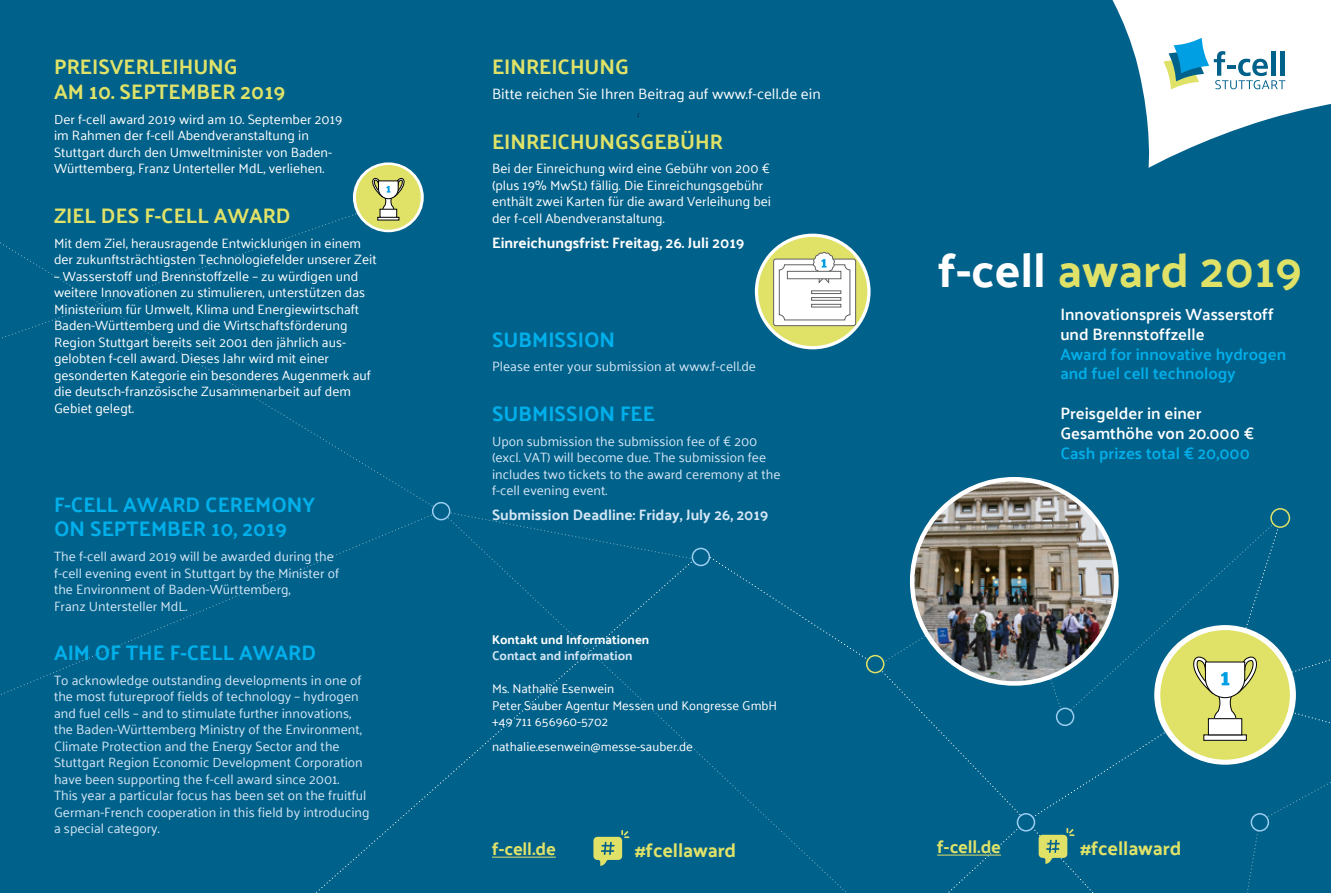
<style>
.page{position:relative;width:1331px;height:893px;background:#00618a}
.page>*{position:absolute;margin:0;border:0;box-sizing:border-box;transform-origin:0 0}
.t1{font:700 48px "Palanquin";color:#e0e268}
.t2{font:700 21px/24.8px "Palanquin";color:#e0e268}
.t3{font:700 21px/24.8px "Palanquin";color:#00b0eb}
.t4{font:700 19.5px "Palanquin";letter-spacing:-.005em;color:#e0e268}
.t5{font:700 18px "Palanquin";letter-spacing:-.01em;color:#e0e268}
.t6{font:600 16.5px/19.8px "Palanquin";color:#fff}
.t7{font:600 16.5px/19.8px "Palanquin";color:#00b0eb}
.t8{font:15px "Palanquin";color:#fff}
.t9{font:700 15px "Palanquin";color:#fff}
.t10{font:700 15px "Palanquin";color:#d4e6f5}
.t11{font:13.5px/16.5px "Palanquin";color:#fff}
.t12{font:13.5px/16.5px "Palanquin";color:#d4e6f5}
.t13{font:12.75px/16.5px "Palanquin";color:#fff}
.t14{font:700 12.75px "Palanquin";color:#fff}
.t15{font:700 12.75px "Palanquin";color:#d4e6f5}
.s1{color:#fff}
</style>
<div class="page">
<svg style="left:1112px;top:0;width:219px;height:168px"></svg>
<svg style="left:755px;top:234px;width:115px;height:115px"></svg>
<div style="left:758px;top:237px;width:109px;height:109px;background:#e0e268;border-radius:50%"></div>
<svg style="left:774px;top:259px;width:82px;height:67px"></svg>
<div style="left:773px;top:259px;width:83px;height:67px;border:1px solid #626262;border-radius:2px"></div>
<div style="left:779px;top:265px;width:71px;height:55px;background:#fff;border-radius:5px"></div>
<div style="left:779px;top:264px;width:71px;height:56px;border:1px solid #626262;border-radius:5px"></div>
<div style="left:787px;top:271px;width:54px;height:8px;background:#fff;border:1px solid #626262"></div>
<svg style="left:811px;top:290px;width:30px;height:4px"></svg>
<svg style="left:811px;top:297px;width:30px;height:4px"></svg>
<div style="left:811px;top:304px;width:30px;height:3px;background:#fff;border:1px solid #626262"></div>
<svg style="left:812px;top:252px;width:23px;height:32px"></svg>
<svg style="left:0;top:203px;width:383px;height:172px"></svg>
<div style="left:432px;top:502px;width:18px;height:18px;background:#00618a;border:2px solid #9ccef0;border-radius:50%"></div>
<svg style="left:353px;top:162px;width:71px;height:70px"></svg>
<div style="left:356px;top:165px;width:65px;height:65px;background:#e0e268;border-radius:50%"></div>
<div style="left:377px;top:217px;width:22px;height:3px;border:1px solid #000"></div>
<div style="left:380px;top:209px;width:17px;height:8px;background:#fff"></div>
<div style="left:380px;top:209px;width:17px;height:9px;border:1px solid #000"></div>
<svg style="left:372px;top:178px;width:33px;height:32px"></svg>
<svg style="left:441px;top:502px;width:890px;height:391px"></svg>
<img style="left:912px;top:479px;width:204px;height:204px">
<h2 class="t2" style="left:54px;top:55px;width:233px">PREISVERLEIHUNG<br>AM 10. SEPTEMBER 2019</h2>
<p class="t11" style="left:54px;top:111px;width:290px">Der f-cell award 2019 wird am 10. September 2019 im Rahmen der f-cell Abendveranstaltung in Stuttgart durch den Umweltminister von Baden-Württemberg, Franz Unterteller MdL, verliehen.</p>
<h2 class="t2" style="left:54px;top:203px;width:238px">ZIEL DES F-CELL AWARD</h2>
<p class="t11" style="left:54px;top:235px;width:324px">Mit dem Ziel, herausragende Entwicklungen in einem der zukunftsträchtigsten Technologiefelder unserer Zeit</p>
<p class="t11" style="left:54px;top:268px;width:318px">– Wasserstoff und Brennstoffzelle – zu würdigen und weitere Innovationen zu stimulieren, unterstützen das Ministerium für Umwelt, Klima und Energiewirtschaft Baden-Württemberg und die Wirtschaftsförderung Region Stuttgart bereits seit 2001 den jährlich aus&shy;gelobten f-cell award. Dieses Jahr wird mit einer gesonderten Kategorie ein besonderes Augenmerk auf die deutsch-französische Zusammenarbeit auf dem Gebiet gelegt.</p>
<h2 class="t3" style="left:54px;top:492px;width:263px">F-CELL AWARD CEREMONY<br>ON SEPTEMBER 10, 2019</h2>
<p class="t12" style="left:54px;top:548px;width:287px">The f-cell award 2019 will be awarded during the f-cell evening event in Stuttgart by the Minister of the Environment of Baden-Württemberg,<br>Franz Untersteller MdL.</p>
<h2 class="t3" style="left:54px;top:640px;width:264px">AIM OF THE F-CELL AWARD</h2>
<p class="t12" style="left:54px;top:672px;width:317px">To acknowledge outstanding developments in one of the most futureproof fields of technology – hydrogen and fuel cells – and to stimulate further innovations, the Baden-Württemberg Ministry of the Environment, Climate Protection and the Energy Sector and the Stuttgart Region Economic Development Corporation have been supporting the f-cell award since 2001.<br>This year a particular focus has been set on the fruitful German-French cooperation in this field by introducing a special category.</p>
<h2 class="t2" style="left:492px;top:55px;width:138px">EINREICHUNG</h2>
<p class="t8" style="left:492px;top:85px;width:330px">Bitte reichen Sie Ihren Beitrag auf www.f-cell.de ein</p>
<h2 class="t2" style="left:492px;top:129px;width:232px">EINREICHUNGSGEBÜHR</h2>
<p class="t11" style="left:492px;top:160px;width:281px">Bei der Einreichung wird eine Gebühr von 200 € (plus 19% MwSt.) fällig. Die Einreichungsgebühr enthält zwei Karten für die award Verleihung bei der f-cell Abendveranstaltung.</p>
<p class="t9" style="left:492px;top:234px;width:254px">Einreichungsfrist: Freitag, 26. Juli 2019</p>
<h2 class="t3" style="left:492px;top:327px;width:125px">SUBMISSION</h2>
<p class="t12" style="left:492px;top:358px;width:266px">Please enter your submission at www.f-cell.de</p>
<h2 class="t3" style="left:492px;top:401px;width:164px">SUBMISSION FEE</h2>
<p class="t12" style="left:492px;top:433px;width:290px">Upon submission the submission fee of € 200 (excl. VAT) will become due. The submission fee includes two tickets to the award ceremony at the f-cell evening event.</p>
<p class="t10" style="left:492px;top:506px;width:278px">Submission Deadline: Friday, July 26, 2019</p>
<p class="t14" style="left:492px;top:632px;width:159px">Kontakt und Informationen</p>
<p class="t15" style="left:492px;top:648px;width:142px">Contact and information</p>
<p class="t13" style="left:492px;top:680px;width:287px">Ms. Nathalie Esenwein<br>Peter Sauber Agentur Messen und Kongresse GmbH +49 711 656960-5702</p>
<p class="t13" style="left:492px;top:738px;width:202px">nathalie.esenwein@messe-sauber.de</p>
<h3 class="t5" style="left:492px;top:838px;width:65px">f-cell.de</h3>
<h3 class="t4" style="left:635px;top:838px;width:103px">#fcellaward</h3>
<h1 class="t1" style="left:938px;top:242px;width:365px"><span class="s1">f-cell</span> award 2019</h1>
<p class="t6" style="left:1060px;top:304px;width:215px">Innovationspreis Wasserstoff und Brennstoffzelle</p>
<p class="t7" style="left:1060px;top:344px;width:227px">Award for innovative hydrogen and fuel cell technology</p>
<p class="t6" style="left:1060px;top:403px;width:195px">Preisgelder in einer<br>Gesamthöhe von 20.000 €</p>
<p class="t7" style="left:1060px;top:443px;width:191px">Cash prizes total € 20,000</p>
<h3 class="t5" style="left:937px;top:836px;width:65px">f-cell.de</h3>
<h3 class="t4" style="left:1080px;top:836px;width:103px">#fcellaward</h3>
</div>
